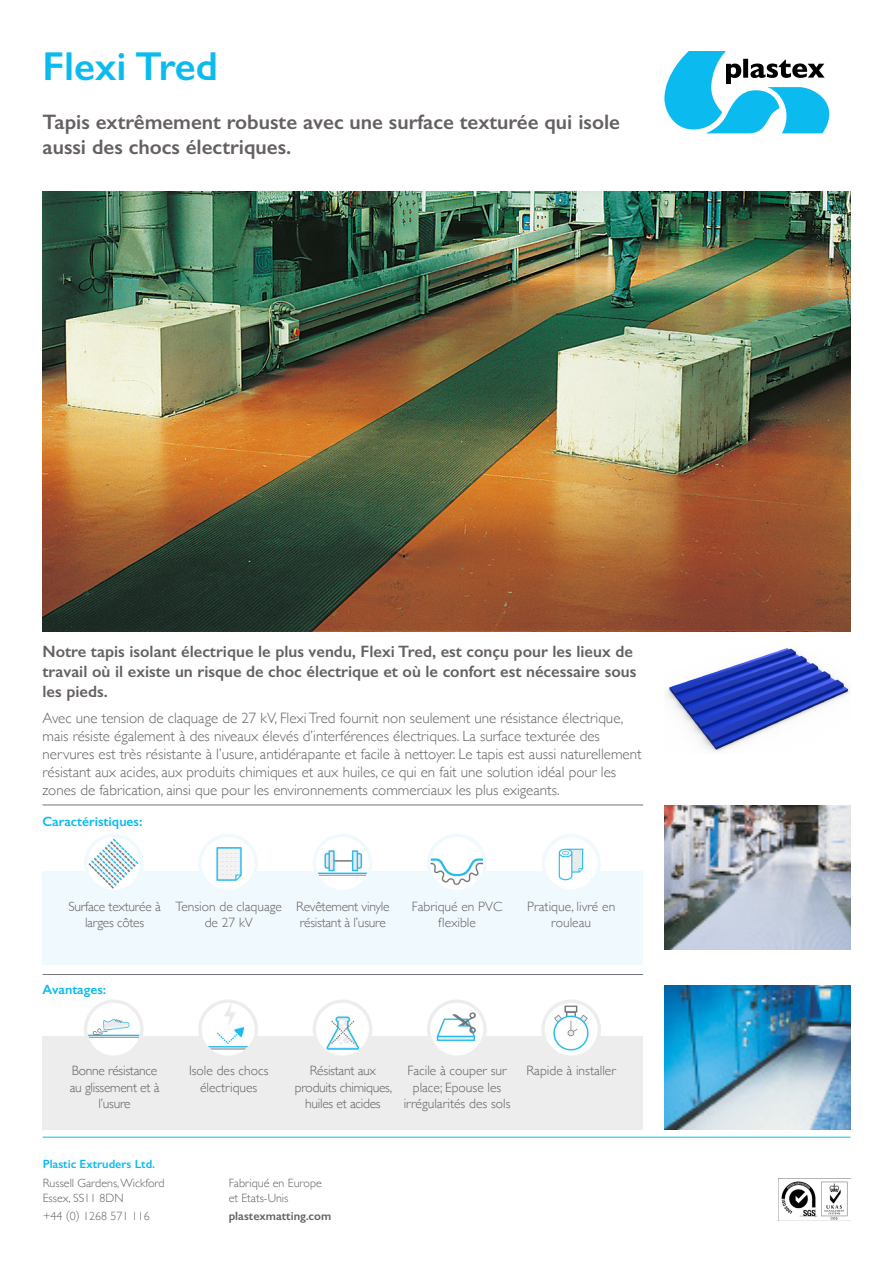
<style>
.page{position:relative;width:893px;height:1263px;background:#fff}
.page>*{position:absolute;margin:0;border:0;box-sizing:border-box;transform-origin:0 0}
.t1{font:600 40.5px "Gill Sans";color:#0bbbef}
.t2{font:600 21px/25.2px "Gill Sans";color:#656062}
.t3{font:600 16.5px/19.8px "Gill Sans";color:#656062}
.t4{font:300 15px/18px "Gill Sans";color:#656062}
.t5{font:300 13.5px/16.2px "Gill Sans";color:#656062;text-align:center}
.t6{font:300 13.5px/16.2px "Gill Sans";letter-spacing:-.02em;color:#656062;text-align:center}
.t7{font:600 13.5px "Gill Sans";color:#0bbbef}
.t8{font:300 12px/14.4px "Gill Sans";color:#656062}
.t9{font:600 12px "Gill Sans";color:#0bbbef}
.t10{font:600 12px "Gill Sans";color:#656062}
</style>
<div class="page">
<img style="left:667px;top:648px;width:183px;height:103px">
<hr style="left:43px;top:1137px;width:807px;height:1px;background:#0bbbef">
<img style="left:664px;top:805px;width:186px;height:145px">
<img style="left:664px;top:985px;width:186px;height:145px">
<svg style="left:664px;top:51px;width:165px;height:82px"></svg>
<img style="left:781px;top:1181px;width:67px;height:39px">
<div style="left:43px;top:1036px;width:600px;height:94px;background:#ededed"></div>
<div style="left:86px;top:1001px;width:56px;height:56px;background:#ededed;border-radius:50%"></div>
<img style="left:87px;top:1003px;width:53px;height:52px;border-radius:26px">
<div style="left:84px;top:999px;width:60px;height:60px;border:3px solid #ededed;border-radius:50%"></div>
<div style="left:200px;top:1001px;width:56px;height:56px;background:#ededed;border-radius:50%"></div>
<img style="left:202px;top:1003px;width:53px;height:52px;border-radius:26px">
<div style="left:198px;top:999px;width:60px;height:60px;border:3px solid #ededed;border-radius:50%"></div>
<div style="left:314px;top:1001px;width:57px;height:56px;background:#ededed;border-radius:50%"></div>
<img style="left:316px;top:1003px;width:53px;height:52px;border-radius:26px">
<div style="left:313px;top:999px;width:59px;height:60px;border:3px solid #ededed;border-radius:50%"></div>
<div style="left:429px;top:1001px;width:56px;height:56px;background:#ededed;border-radius:50%"></div>
<img style="left:430px;top:1003px;width:53px;height:52px;border-radius:26px">
<div style="left:427px;top:999px;width:60px;height:60px;border:3px solid #ededed;border-radius:50%"></div>
<div style="left:543px;top:1001px;width:56px;height:56px;background:#ededed;border-radius:50%"></div>
<img style="left:545px;top:1003px;width:53px;height:52px;border-radius:26px">
<div style="left:541px;top:999px;width:60px;height:60px;border:3px solid #ededed;border-radius:50%"></div>
<div style="left:43px;top:871px;width:600px;height:94px;background:#f0f9fe"></div>
<div style="left:86px;top:835px;width:56px;height:56px;background:#f0f9fe;border-radius:50%"></div>
<img style="left:87px;top:837px;width:53px;height:53px;border-radius:26px">
<div style="left:84px;top:834px;width:60px;height:59px;border:3px solid #f0f9fe;border-radius:50%"></div>
<div style="left:200px;top:835px;width:56px;height:56px;background:#f0f9fe;border-radius:50%"></div>
<img style="left:202px;top:837px;width:53px;height:53px;border-radius:26px">
<div style="left:198px;top:834px;width:60px;height:59px;border:3px solid #f0f9fe;border-radius:50%"></div>
<div style="left:314px;top:835px;width:57px;height:56px;background:#f0f9fe;border-radius:50%"></div>
<img style="left:316px;top:837px;width:53px;height:53px;border-radius:26px">
<div style="left:313px;top:834px;width:59px;height:59px;border:3px solid #f0f9fe;border-radius:50%"></div>
<div style="left:429px;top:835px;width:56px;height:56px;background:#f0f9fe;border-radius:50%"></div>
<img style="left:430px;top:837px;width:53px;height:53px;border-radius:26px">
<div style="left:427px;top:834px;width:60px;height:59px;border:3px solid #f0f9fe;border-radius:50%"></div>
<div style="left:543px;top:836px;width:56px;height:55px;background:#f0f9fe;border-radius:50%"></div>
<img style="left:545px;top:837px;width:52px;height:52px;border-radius:26px">
<div style="left:542px;top:834px;width:59px;height:59px;border:3px solid #f0f9fe;border-radius:50%"></div>
<hr style="left:43px;top:805px;width:600px;height:1px;background:#72787a">
<hr style="left:43px;top:974px;width:600px;height:1px;background:#72787a">
<img style="left:43px;top:191px;width:807px;height:440px">
<h1 class="t1" style="left:43px;top:42px;width:177px">Flexi Tred</h1>
<h2 class="t2" style="left:43px;top:109px;width:579px">Tapis extrêmement robuste avec une surface texturée qui isole aussi des chocs électriques.</h2>
<p class="t3" style="left:43px;top:642px;width:595px">Notre tapis isolant électrique le plus vendu, Flexi Tred, est conçu pour les lieux de travail où il existe un risque de choc électrique et où le confort est nécessaire sous les pieds.</p>
<p class="t4" style="left:43px;top:709px;width:601px">Avec une tension de claquage de 27 kV, Flexi Tred fournit non seulement une résistance électrique, mais résiste également à des niveaux élevés d’interférences électriques. La surface texturée des nervures est très résistante à l’usure, antidérapante et facile à nettoyer. Le tapis est aussi naturellement résistant aux acides, aux produits chimiques et aux huiles, ce qui en fait une solution idéal pour les zones de fabrication, ainsi que pour les environnements commerciaux les plus exigeants.</p>
<p class="t7" style="left:43px;top:813px;width:101px">Caractéristiques:</p>
<p class="t6" style="left:68px;top:897px;width:94px">Surface texturée à larges côtes</p>
<p class="t5" style="left:175px;top:897px;width:108px">Tension de claquage de 27 kV</p>
<p class="t6" style="left:296px;top:897px;width:95px;text-align:left">Revêtement vinyle résistant à l’usure</p>
<p class="t5" style="left:412px;top:897px;width:92px">Fabriqué en PVC flexible</p>
<p class="t5" style="left:527px;top:897px;width:90px">Pratique, livré en rouleau</p>
<p class="t7" style="left:43px;top:981px;width:65px">Avantages:</p>
<p class="t6" style="left:70px;top:1062px;width:91px">Bonne résistance au glissement et à l’usure</p>
<p class="t5" style="left:189px;top:1062px;width:81px">Isole des chocs électriques</p>
<p class="t6" style="left:295px;top:1062px;width:99px">Résistant aux produits chimiques, huiles et acides</p>
<p class="t5" style="left:404px;top:1062px;width:108px">Facile à couper sur place; Epouse les irrégularités des sols</p>
<p class="t5" style="left:526px;top:1062px;width:91px">Rapide à installer</p>
<p class="t9" style="left:43px;top:1156px;width:114px">Plastic Extruders Ltd.</p>
<p class="t8" style="left:43px;top:1176px;width:124px">Russell Gardens, Wickford<br>Essex, SS11 8DN</p>
<p class="t8" style="left:43px;top:1209px;width:109px">+44 (0) 1268 571 116</p>
<p class="t8" style="left:229px;top:1176px;width:95px">Fabriqué en Europe et Etats-Unis</p>
<p class="t10" style="left:229px;top:1209px;width:104px">plastexmatting.com</p>
</div>
